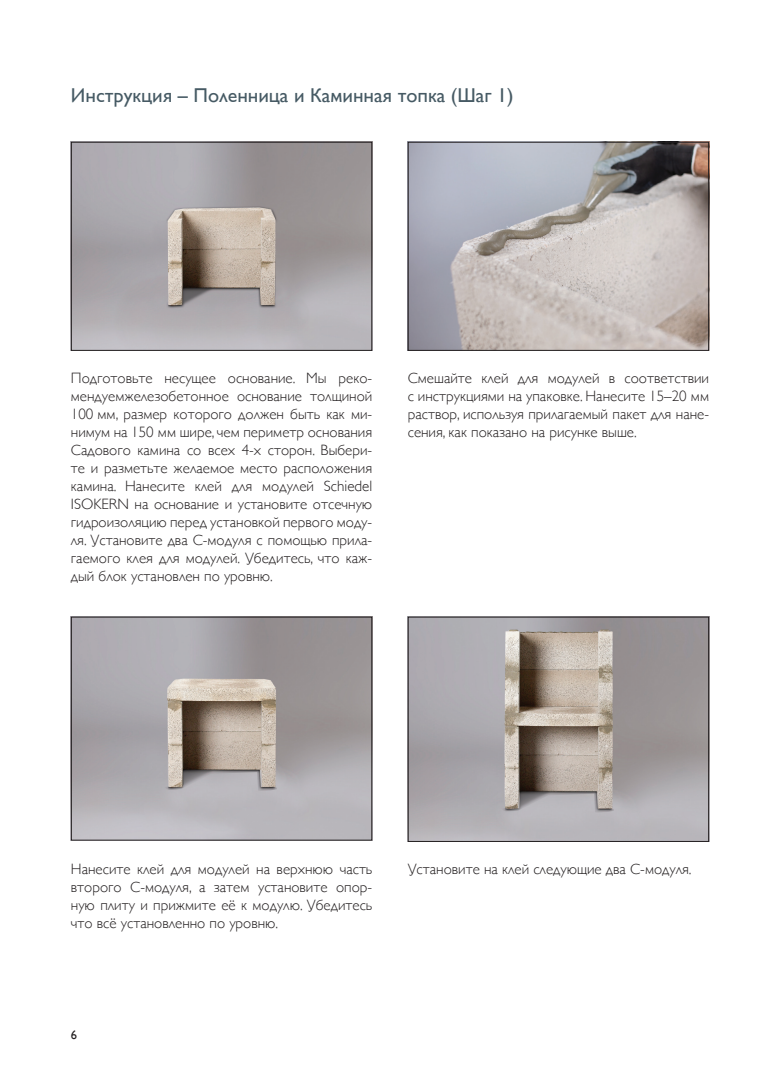
<style>
.page{position:relative;width:780px;height:1088px;background:#fff}
.page>*{position:absolute;margin:0;border:0;box-sizing:border-box;transform-origin:0 0}
.t1{font:20px "Gill Sans";color:#465a64}
.t2{font:300 15px/18px "Gill Sans";color:#231f20;text-align:justify}
.t3{font:12.5px "Gill Sans";color:#231f20}
</style>
<div class="page">
<img style="left:73px;top:144px;width:297px;height:205px">
<div style="left:71px;top:142px;width:301px;height:209px;border:1px solid #231f20"></div>
<img style="left:409px;top:144px;width:298px;height:205px">
<div style="left:407px;top:142px;width:302px;height:209px;border:1px solid #231f20"></div>
<img style="left:73px;top:619px;width:297px;height:219px">
<div style="left:71px;top:617px;width:301px;height:223px;border:1px solid #231f20"></div>
<img style="left:409px;top:619px;width:298px;height:221px">
<div style="left:407px;top:617px;width:302px;height:225px;border:1px solid #231f20"></div>
<h1 class="t1" style="left:71px;top:84px;width:444px">Инструкция – Поленница и Каминная топка (Шаг 1)</h1>
<p class="t2" style="left:71px;top:369px;width:303px">Подготовьте несущее основание. Мы реко&shy;мендуемжелезобетонное основание толщиной 100 мм, размер которого должен быть как ми&shy;нимум на 150 мм шире, чем периметр основания Садового камина со всех 4-х сторон. Выбери&shy;те и разметьте желаемое место расположения камина. Нанесите клей для модулей Schiedel ISOKERN на основание и установите отсечную гидроизоляцию перед установкой первого моду&shy;ля. Установите два С-модуля с помощью прила&shy;гаемого клея для модулей. Убедитесь, что каж&shy;дый блок установлен по уровню.</p>
<p class="t2" style="left:407px;top:369px;width:303px">Смешайте клей для модулей в соответствии с инструкциями на упаковке. Нанесите 15–20 мм раствор, используя прилагаемый пакет для нане&shy;сения, как показано на рисунке выше.</p>
<p class="t2" style="left:71px;top:860px;width:303px">Нанесите клей для модулей на верхнюю часть второго С-модуля, а затем установите опор&shy;ную плиту и прижмите её к модулю. Убедитесь что всё установленно по уровню.</p>
<p class="t2" style="left:407px;top:860px;width:285px">Установите на клей следующие два С-модуля.</p>
<p class="t3" style="left:71px;top:1027px;width:8px">6</p>
</div>
